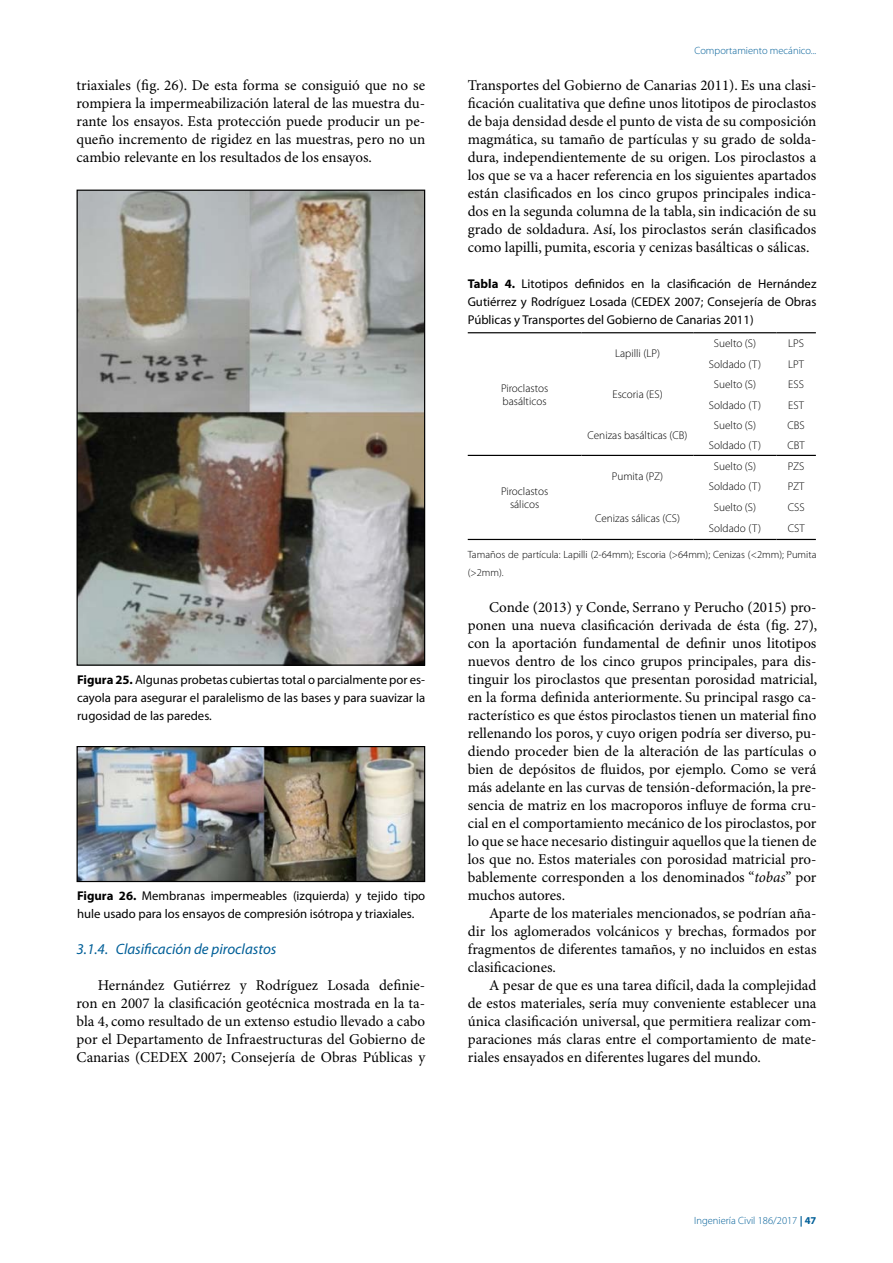
<style>
.page{position:relative;width:893px;height:1263px;background:#fff}
.page>*{position:absolute;margin:0;border:0;box-sizing:border-box;transform-origin:0 0}
.t1{font:15px/18px "Minion Pro";color:#000;text-align:justify}
.t2{font:italic 15px "Myriad Pro";color:#005f98}
.t3{font:12.75px/18px "Myriad Pro";color:#000;text-align:justify}
.t4{font:300 11.25px/13.5px "Myriad Pro";color:#000}
.t5{font:300 10.5px/18px "Myriad Pro";color:#000}
.t6{font:300 10.5px "Myriad Pro";color:#005f98}
.s1{font-weight:700}
.s2{font-style:italic}
</style>
<div class="page">
<hr style="left:468px;top:332px;width:113px;height:1px;background:#000">
<hr style="left:581px;top:332px;width:113px;height:1px;background:#000">
<hr style="left:694px;top:332px;width:82px;height:1px;background:#000">
<hr style="left:776px;top:332px;width:40px;height:1px;background:#000">
<hr style="left:468px;top:539px;width:113px;height:1px;background:#000">
<hr style="left:581px;top:539px;width:113px;height:1px;background:#000">
<hr style="left:694px;top:539px;width:82px;height:1px;background:#000">
<hr style="left:776px;top:539px;width:40px;height:1px;background:#000">
<hr style="left:468px;top:455px;width:113px;height:1px;background:#000">
<hr style="left:581px;top:455px;width:113px;height:1px;background:#000">
<hr style="left:694px;top:455px;width:82px;height:1px;background:#000">
<hr style="left:776px;top:455px;width:40px;height:1px;background:#000">
<img style="left:79px;top:192px;width:344px;height:472px">
<img style="left:79px;top:748px;width:344px;height:132px">
<div style="left:77px;top:746px;width:348px;height:136px;border:1px solid #000"></div>
<p class="t1" style="left:77px;top:77px;width:350px">triaxiales (fig. 26). De esta forma se consiguió que no se rompiera la impermeabilización lateral de las muestra du&shy;rante los ensayos. Esta protección puede producir un pe&shy;queño incremento de rigidez en las muestras, pero no un cambio relevante en los resultados de los ensayos.</p>
<p class="t3" style="left:77px;top:671px;width:350px"><span class="s1">Figura 25.</span> Algunas probetas cubiertas total o parcialmente por es&shy;cayola para asegurar el paralelismo de las bases y para suavizar la rugosidad de las paredes.</p>
<p class="t3" style="left:77px;top:887px;width:350px"><span class="s1">Figura 26.</span> Membranas impermeables (izquierda) y tejido tipo hule usado para los ensayos de compresión isótropa y triaxiales.</p>
<p class="t2" style="left:77px;top:941px;width:202px">3.1.4. Clasificación de piroclastos</p>
<p class="t1" style="left:77px;top:977px;width:350px;text-indent:21px">Hernández Gutiérrez y Rodríguez Losada definie&shy;ron en 2007 la clasificación geotécnica mostrada en la ta&shy;bla 4, como resultado de un extenso estudio llevado a cabo por el Departamento de Infraestructuras del Gobierno de Canarias (CEDEX 2007; Consejería de Obras Públicas y</p>
<p class="t6" style="left:694px;top:45px;width:123px">Comportamiento mecánico...</p>
<p class="t1" style="left:468px;top:77px;width:350px">Transportes del Gobierno de Canarias 2011). Es una clasi&shy;ficación cualitativa que define unos litotipos de piroclastos de baja densidad desde el punto de vista de su composición magmática, su tamaño de partículas y su grado de solda&shy;dura, independientemente de su origen. Los piroclastos a los que se va a hacer referencia en los siguientes apartados están clasificados en los cinco grupos principales indica&shy;dos en la segunda columna de la tabla, sin indicación de su grado de soldadura. Así, los piroclastos serán clasificados como lapilli, pumita, escoria y cenizas basálticas o sálicas.</p>
<p class="t3" style="left:468px;top:275px;width:350px"><span class="s1">Tabla 4.</span> Litotipos definidos en la clasificación de Hernández Gutiérrez y Rodríguez Losada (CEDEX 2007; Consejería de Obras Públicas y Transportes del Gobierno de Canarias 2011)</p>
<p class="t4" style="left:501px;top:381px;width:49px">Piroclastos basálticos</p>
<p class="t4" style="left:615px;top:347px;width:46px">Lapilli (LP)</p>
<p class="t4" style="left:612px;top:388px;width:52px">Escoria (ES)</p>
<p class="t4" style="left:587px;top:429px;width:102px">Cenizas basálticas (CB)</p>
<p class="t4" style="left:714px;top:337px;width:44px">Suelto (S)</p>
<p class="t4" style="left:788px;top:337px;width:17px">LPS</p>
<p class="t4" style="left:709px;top:357px;width:54px">Soldado (T)</p>
<p class="t4" style="left:788px;top:357px;width:17px">LPT</p>
<p class="t4" style="left:714px;top:378px;width:44px">Suelto (S)</p>
<p class="t4" style="left:788px;top:378px;width:17px">ESS</p>
<p class="t4" style="left:709px;top:398px;width:54px">Soldado (T)</p>
<p class="t4" style="left:788px;top:398px;width:17px">EST</p>
<p class="t4" style="left:714px;top:419px;width:44px">Suelto (S)</p>
<p class="t4" style="left:787px;top:419px;width:19px">CBS</p>
<p class="t4" style="left:709px;top:439px;width:54px">Soldado (T)</p>
<p class="t4" style="left:787px;top:439px;width:19px">CBT</p>
<p class="t4" style="left:714px;top:460px;width:44px">Suelto (S)</p>
<p class="t4" style="left:788px;top:460px;width:18px">PZS</p>
<p class="t4" style="left:709px;top:480px;width:54px">Soldado (T)</p>
<p class="t4" style="left:788px;top:480px;width:18px">PZT</p>
<p class="t4" style="left:612px;top:470px;width:53px">Pumita (PZ)</p>
<p class="t4" style="left:501px;top:485px;width:49px;text-align:center">Piroclastos sálicos</p>
<p class="t4" style="left:714px;top:500px;width:44px">Suelto (S)</p>
<p class="t4" style="left:788px;top:500px;width:18px">CSS</p>
<p class="t4" style="left:709px;top:522px;width:54px">Soldado (T)</p>
<p class="t4" style="left:788px;top:522px;width:18px">CST</p>
<p class="t5" style="left:468px;top:546px;width:350px">Tamaños de partícula: Lapilli (2-64mm); Escoria (&gt;64mm); Cenizas (&lt;2mm); Pumita (&gt;2mm).</p>
<p class="t1" style="left:468px;top:599px;width:351px;text-indent:21px">Conde (2013) y Conde, Serrano y Perucho (2015) pro&shy;ponen una nueva clasificación derivada de ésta (fig. 27), con la aportación fundamental de definir unos litotipos nuevos dentro de los cinco grupos principales, para dis&shy;tinguir los piroclastos que presentan porosidad matricial, en la forma definida anteriormente. Su principal rasgo ca&shy;racterístico es que éstos piroclastos tienen un material fino rellenando los poros, y cuyo origen podría ser diverso, pu&shy;diendo proceder bien de la alteración de las partículas o bien de depósitos de fluidos, por ejemplo. Como se verá más adelante en las curvas de tensión-deformación, la pre&shy;sencia de matriz en los macroporos influye de forma cru&shy;cial en el comportamiento mecánico de los piroclastos, por lo que se hace necesario distinguir aquellos que la tienen de los que no. Estos materiales con porosidad matricial pro&shy;bablemente corresponden a los denominados “<span class="s2">tobas</span>” por muchos autores.</p>
<p class="t1" style="left:468px;top:905px;width:350px;text-indent:21px">Aparte de los materiales mencionados, se podrían aña&shy;dir los aglomerados volcánicos y brechas, formados por fragmentos de diferentes tamaños, y no incluidos en estas clasificaciones.</p>
<p class="t1" style="left:468px;top:977px;width:350px;text-indent:21px">A pesar de que es una tarea difícil, dada la complejidad de estos materiales, sería muy conveniente establecer una única clasificación universal, que permitiera realizar com&shy;paraciones más claras entre el comportamiento de mate&shy;riales ensayados en diferentes lugares del mundo.</p>
<p class="t4" style="left:595px;top:512px;width:86px">Cenizas sálicas (CS)</p>
<p class="t6" style="left:694px;top:1215px;width:124px">Ingeniería Civil 186/2017 <span class="s1">| 47</span></p>
</div>
